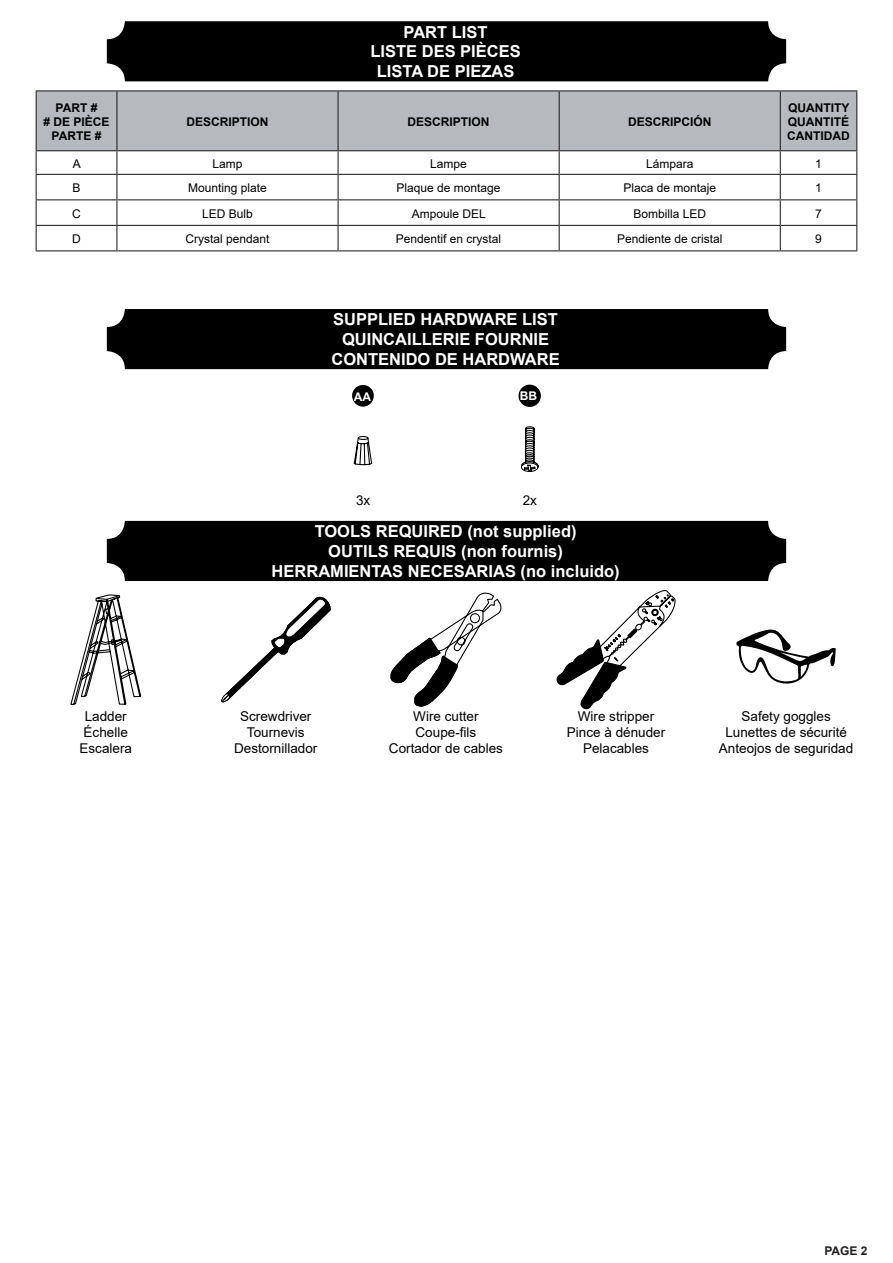
<style>
.page{position:relative;width:893px;height:1263px;background:#fff}
.page>*{position:absolute;margin:0;border:0;box-sizing:border-box;transform-origin:0 0}
.t1{font:700 16.5px "Arial";color:#fff}
.t2{font:13.5px "Arial";color:#000}
.t3{font:12px "Arial";color:#000}
.t4{font:700 12px/14.4px "Arial";color:#000;text-align:center}
.t5{font:700 12px "Arial";color:#231f20}
.t6{font:700 12px "Arial";color:#fff}
</style>
<div class="page">
<div style="left:107px;top:21px;width:679px;height:60px;background:#000;border-radius:18px"></div>
<div style="left:37px;top:91px;width:819px;height:59px;background:#b6b9bd"></div>
<hr style="left:117px;top:150px;width:221px;height:1px;background:#231f20">
<hr style="left:338px;top:150px;width:221px;height:1px;background:#231f20">
<hr style="left:337px;top:151px;width:2px;height:23px;background:#231f20">
<hr style="left:559px;top:150px;width:221px;height:1px;background:#231f20">
<hr style="left:780px;top:150px;width:77px;height:1px;background:#231f20">
<hr style="left:117px;top:174px;width:221px;height:1px;background:#231f20">
<hr style="left:338px;top:174px;width:221px;height:1px;background:#231f20">
<hr style="left:337px;top:175px;width:2px;height:24px;background:#231f20">
<hr style="left:559px;top:174px;width:221px;height:1px;background:#231f20">
<hr style="left:780px;top:174px;width:77px;height:1px;background:#231f20">
<hr style="left:117px;top:199px;width:221px;height:1px;background:#231f20">
<hr style="left:338px;top:199px;width:221px;height:1px;background:#231f20">
<hr style="left:337px;top:200px;width:2px;height:25px;background:#231f20">
<hr style="left:559px;top:199px;width:221px;height:1px;background:#231f20">
<hr style="left:780px;top:199px;width:77px;height:1px;background:#231f20">
<hr style="left:117px;top:225px;width:221px;height:1px;background:#231f20">
<svg style="left:116px;top:151px;width:1px;height:99px"></svg>
<hr style="left:338px;top:225px;width:221px;height:1px;background:#231f20">
<hr style="left:337px;top:226px;width:2px;height:24px;background:#231f20">
<hr style="left:559px;top:225px;width:221px;height:1px;background:#231f20">
<svg style="left:559px;top:151px;width:1px;height:99px"></svg>
<hr style="left:780px;top:225px;width:77px;height:1px;background:#231f20">
<svg style="left:780px;top:151px;width:1px;height:99px"></svg>
<svg style="left:856px;top:151px;width:1px;height:99px"></svg>
<hr style="left:117px;top:250px;width:221px;height:1px;background:#231f20">
<hr style="left:338px;top:250px;width:221px;height:1px;background:#231f20">
<hr style="left:559px;top:250px;width:221px;height:1px;background:#231f20">
<hr style="left:780px;top:250px;width:77px;height:1px;background:#231f20">
<hr style="left:36px;top:90px;width:81px;height:1px;background:#231f20">
<hr style="left:36px;top:91px;width:1px;height:59px;background:#231f20">
<hr style="left:117px;top:90px;width:221px;height:1px;background:#231f20">
<hr style="left:116px;top:91px;width:1px;height:59px;background:#231f20">
<hr style="left:338px;top:90px;width:221px;height:1px;background:#231f20">
<hr style="left:337px;top:91px;width:2px;height:59px;background:#231f20">
<hr style="left:559px;top:90px;width:221px;height:1px;background:#231f20">
<hr style="left:559px;top:91px;width:1px;height:59px;background:#231f20">
<hr style="left:780px;top:90px;width:77px;height:1px;background:#231f20">
<hr style="left:780px;top:91px;width:1px;height:59px;background:#231f20">
<hr style="left:856px;top:91px;width:1px;height:59px;background:#231f20">
<hr style="left:36px;top:150px;width:81px;height:1px;background:#231f20">
<hr style="left:36px;top:174px;width:81px;height:1px;background:#231f20">
<hr style="left:36px;top:199px;width:81px;height:1px;background:#231f20">
<hr style="left:36px;top:225px;width:81px;height:1px;background:#231f20">
<svg style="left:36px;top:151px;width:1px;height:99px"></svg>
<hr style="left:36px;top:250px;width:81px;height:1px;background:#231f20">
<div style="left:107px;top:521px;width:679px;height:60px;background:#000;border-radius:18px"></div>
<svg style="left:221px;top:596px;width:110px;height:107px"></svg>
<div style="left:107px;top:309px;width:679px;height:60px;background:#000;border-radius:18px"></div>
<svg style="left:556px;top:590px;width:120px;height:120px"></svg>
<svg style="left:390px;top:592px;width:112px;height:115px"></svg>
<svg style="left:70px;top:594px;width:72px;height:111px"></svg>
<svg style="left:737px;top:629px;width:99px;height:55px"></svg>
<div style="left:352px;top:385px;width:22px;height:22px;background:#000;border-radius:50%"></div>
<div style="left:519px;top:385px;width:22px;height:22px;background:#000;border-radius:50%"></div>
<svg style="left:353px;top:436px;width:20px;height:30px"></svg>
<svg style="left:520px;top:426px;width:19px;height:46px"></svg>
<p class="t4" style="left:44px;top:100px;width:68px">PART #<br># DE PIÈCE<br>PARTE #</p>
<p class="t1" style="left:404px;top:20px;width:86px">PART LIST</p>
<p class="t1" style="left:370px;top:40px;width:152px">LISTE DES PIÈCES</p>
<p class="t1" style="left:377px;top:60px;width:139px">LISTA DE PIEZAS</p>
<p class="t4" style="left:186px;top:115px;width:84px">DESCRIPTION</p>
<p class="t4" style="left:408px;top:115px;width:84px">DESCRIPTION</p>
<p class="t4" style="left:628px;top:115px;width:85px">DESCRIPCIÓN</p>
<p class="t4" style="left:787px;top:100px;width:64px;text-align:justify">QUANTITY QUANTITÉ CANTIDAD</p>
<p class="t3" style="left:73px;top:155px;width:10px">A</p>
<p class="t3" style="left:212px;top:155px;width:32px">Lamp</p>
<p class="t3" style="left:430px;top:155px;width:38px">Lampe</p>
<p class="t3" style="left:646px;top:155px;width:49px">Lámpara</p>
<p class="t3" style="left:815px;top:155px;width:8px">1</p>
<p class="t3" style="left:73px;top:180px;width:10px">B</p>
<p class="t3" style="left:188px;top:180px;width:80px">Mounting plate</p>
<p class="t3" style="left:397px;top:180px;width:106px">Plaque de montage</p>
<p class="t3" style="left:623px;top:180px;width:94px">Placa de montaje</p>
<p class="t3" style="left:815px;top:180px;width:8px">1</p>
<p class="t3" style="left:72px;top:205px;width:10px">C</p>
<p class="t3" style="left:202px;top:205px;width:52px">LED Bulb</p>
<p class="t3" style="left:412px;top:205px;width:76px">Ampoule DEL</p>
<p class="t3" style="left:633px;top:205px;width:74px">Bombilla LED</p>
<p class="t3" style="left:815px;top:205px;width:8px">7</p>
<p class="t3" style="left:72px;top:231px;width:10px">D</p>
<p class="t3" style="left:185px;top:231px;width:86px">Crystal pendant</p>
<p class="t3" style="left:396px;top:231px;width:107px">Pendentif en crystal</p>
<p class="t3" style="left:617px;top:231px;width:107px">Pendiente de cristal</p>
<p class="t3" style="left:815px;top:231px;width:8px">9</p>
<p class="t1" style="left:333px;top:308px;width:226px">SUPPLIED HARDWARE LIST</p>
<p class="t1" style="left:342px;top:328px;width:209px">QUINCAILLERIE FOURNIE</p>
<p class="t1" style="left:331px;top:347px;width:230px">CONTENIDO DE HARDWARE</p>
<p class="t6" style="left:354px;top:388px;width:19px">AA</p>
<p class="t6" style="left:520px;top:388px;width:19px">BB</p>
<p class="t2" style="left:356px;top:491px;width:16px">3x</p>
<p class="t2" style="left:523px;top:491px;width:16px">2x</p>
<p class="t2" style="left:85px;top:707px;width:44px">Ladder</p>
<p class="t2" style="left:84px;top:723px;width:46px">Échelle</p>
<p class="t2" style="left:79px;top:739px;width:54px">Escalera</p>
<p class="t1" style="left:315px;top:520px;width:263px">TOOLS REQUIRED (not supplied)</p>
<p class="t1" style="left:328px;top:539px;width:236px">OUTILS REQUIS (non fournis)</p>
<p class="t1" style="left:272px;top:559px;width:350px">HERRAMIENTAS NECESARIAS (no incluido)</p>
<p class="t2" style="left:240px;top:707px;width:73px">Screwdriver</p>
<p class="t2" style="left:247px;top:723px;width:59px">Tournevis</p>
<p class="t2" style="left:234px;top:739px;width:85px">Destornillador</p>
<p class="t2" style="left:413px;top:707px;width:67px">Wire cutter</p>
<p class="t2" style="left:416px;top:723px;width:62px">Coupe-fils</p>
<p class="t2" style="left:389px;top:739px;width:116px">Cortador de cables</p>
<p class="t2" style="left:578px;top:707px;width:78px">Wire stripper</p>
<p class="t2" style="left:567px;top:723px;width:100px">Pince à dénuder</p>
<p class="t2" style="left:583px;top:739px;width:68px">Pelacables</p>
<p class="t2" style="left:741px;top:707px;width:91px">Safety goggles</p>
<p class="t2" style="left:725px;top:723px;width:123px">Lunettes de sécurité</p>
<p class="t2" style="left:719px;top:739px;width:136px">Anteojos de seguridad</p>
<p class="t5" style="left:824px;top:1242px;width:45px">PAGE 2</p>
</div>
